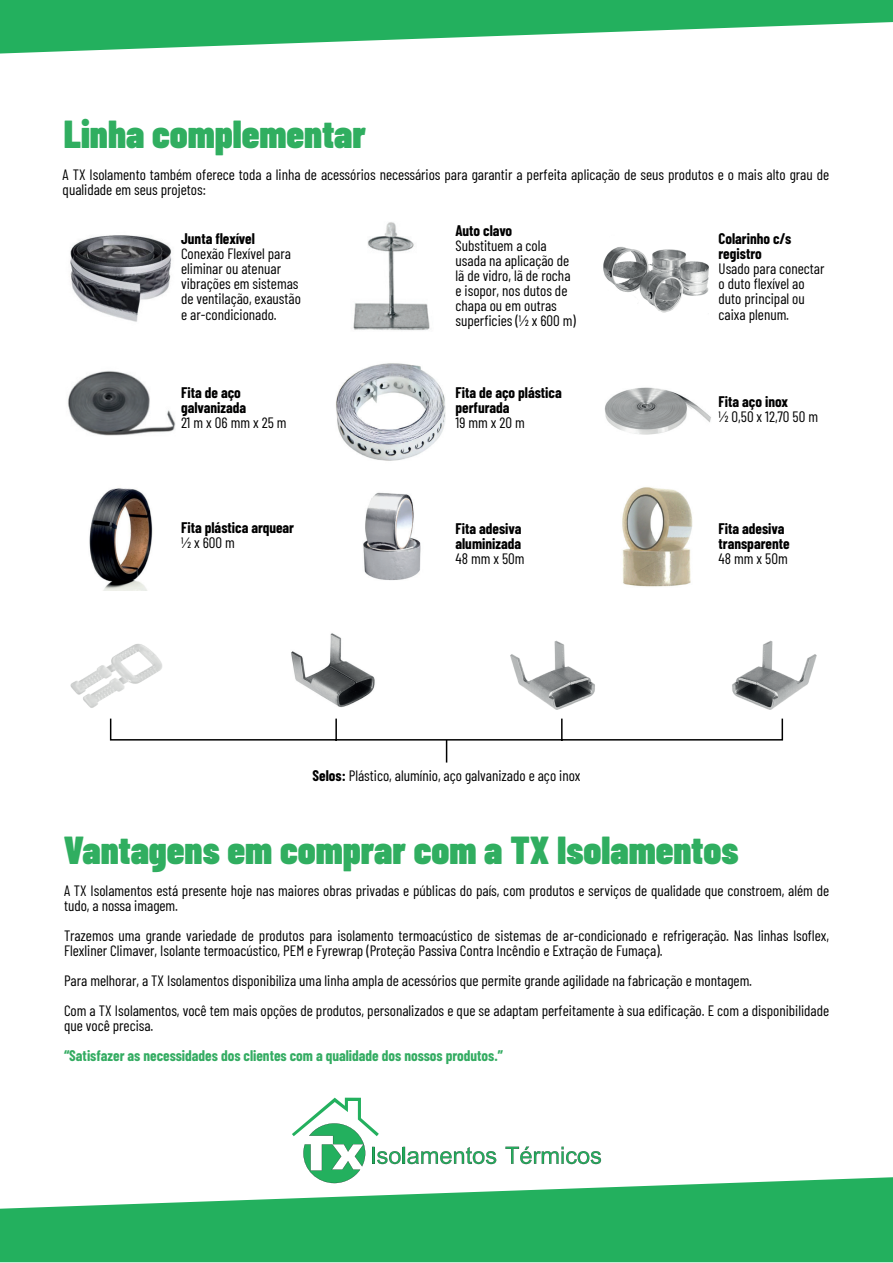
<style>
.page{position:relative;width:893px;height:1263px;background:#fff}
.page>*{position:absolute;margin:0;border:0;box-sizing:border-box;transform-origin:0 0}
.t1{font:900 39px "Barlow Condensed";color:#30ae60}
.t2{font:15px/15px "Barlow Condensed";color:#000001}
.t3{font:700 15px/15px "Barlow Condensed";color:#000001}
.t4{font:700 15px "Barlow Condensed";color:#34ac62}
.s1{font-weight:700}
</style>
<div class="page">
<svg style="left:0;top:1177px;width:893px;height:85px;fill:#23b05e"></svg>
<svg style="left:0;top:0;width:893px;height:54px;fill:#23b05e"></svg>
<svg style="left:292px;top:1098px;width:204px;height:85px"></svg>
<svg style="left:505px;top:1146px;width:96px;height:18px"></svg>
<img style="left:70px;top:235px;width:102px;height:87px">
<img style="left:353px;top:222px;width:77px;height:109px">
<img style="left:603px;top:246px;width:106px;height:67px">
<img style="left:68px;top:371px;width:108px;height:65px">
<img style="left:336px;top:363px;width:109px;height:98px">
<img style="left:604px;top:387px;width:107px;height:48px">
<img style="left:89px;top:488px;width:64px;height:102px">
<img style="left:363px;top:492px;width:58px;height:88px">
<img style="left:622px;top:487px;width:71px;height:100px">
<img style="left:510px;top:640px;width:85px;height:70px">
<img style="left:732px;top:640px;width:85px;height:70px">
<img style="left:291px;top:633px;width:84px;height:75px">
<img style="left:70px;top:644px;width:92px;height:64px">
<svg style="left:109px;top:718px;width:675px;height:45px"></svg>
<p class="t1" style="left:64px;top:106px;width:304px">Linha complementar</p>
<p class="t2" style="left:63px;top:166px;width:768px">A TX Isolamento também oferece toda a linha de acessórios necessários para garantir a perfeita aplicação de seus produtos e o mais alto grau de qualidade em seus projetos:</p>
<p class="t3" style="left:181px;top:231px;width:75px">Junta flexível</p>
<p class="t2" style="left:181px;top:245px;width:121px">Conexão Flexível para eliminar ou atenuar vibrações em sistemas de ventilação, exaustão e ar-condicionado.</p>
<p class="t3" style="left:181px;top:385px;width:67px">Fita de aço galvanizada</p>
<p class="t2" style="left:181px;top:414px;width:107px">21 m x 06 mm x 25 m</p>
<p class="t3" style="left:181px;top:520px;width:115px">Fita plástica arquear</p>
<p class="t2" style="left:181px;top:534px;width:55px">½ x 600 m</p>
<p class="t3" style="left:455px;top:223px;width:58px">Auto clavo</p>
<p class="t2" style="left:455px;top:237px;width:122px">Substituem a cola usada na aplicação de lã de vidro, lã de rocha e isopor, nos dutos de chapa ou em outras superficies (½ x 600 m)</p>
<p class="t3" style="left:719px;top:231px;width:74px">Colarinho c/s registro</p>
<p class="t2" style="left:719px;top:260px;width:107px">Usado para conectar o duto flexível ao duto principal ou caixa plenum.</p>
<p class="t3" style="left:455px;top:385px;width:108px">Fita de aço plástica perfurada</p>
<p class="t2" style="left:455px;top:414px;width:71px">19 mm x 20 m</p>
<p class="t3" style="left:455px;top:520px;width:68px">Fita adesiva aluminizada</p>
<p class="t2" style="left:455px;top:549px;width:71px">48 mm x 50m</p>
<p class="t3" style="left:719px;top:393px;width:71px">Fita aço inox</p>
<p class="t2" style="left:719px;top:408px;width:101px">½ 0,50 x 12,70 50 m</p>
<p class="t3" style="left:719px;top:520px;width:73px">Fita adesiva transparente</p>
<p class="t2" style="left:719px;top:549px;width:71px">48 mm x 50m</p>
<p class="t2" style="left:313px;top:767px;width:269px"><span class="s1">Selos:</span> Plástico, alumínio, aço galvanizado e aço inox</p>
<p class="t1" style="left:64px;top:822px;width:676px">Vantagens em comprar com a TX Isolamentos</p>
<p class="t2" style="left:64px;top:882px;width:767px">A TX Isolamentos está presente hoje nas maiores obras privadas e públicas do país, com produtos e serviços de qualidade que constroem, além de tudo, a nossa imagem.</p>
<p class="t2" style="left:64px;top:927px;width:767px">Trazemos uma grande variedade de produtos para isolamento termoacústico de sistemas de ar-condicionado e refrigeração. Nas linhas lsoflex,<br>Flexliner Climaver, Isolante termoacústico, PEM e Fyrewrap (Proteção Passiva Contra Incêndio e Extração de Fumaça).</p>
<p class="t2" style="left:64px;top:972px;width:690px">Para melhorar, a TX Isolamentos disponibiliza uma linha ampla de acessórios que permite grande agilidade na fabricação e montagem.</p>
<p class="t2" style="left:64px;top:1002px;width:767px">Com a TX Isolamentos, você tem mais opções de produtos, personalizados e que se adaptam perfeitamente à sua edificação. E com a disponibilidade que você precisa.</p>
<p class="t4" style="left:64px;top:1045px;width:440px">“Satisfazer as necessidades dos clientes com a qualidade dos nossos produtos.”</p>
</div>
